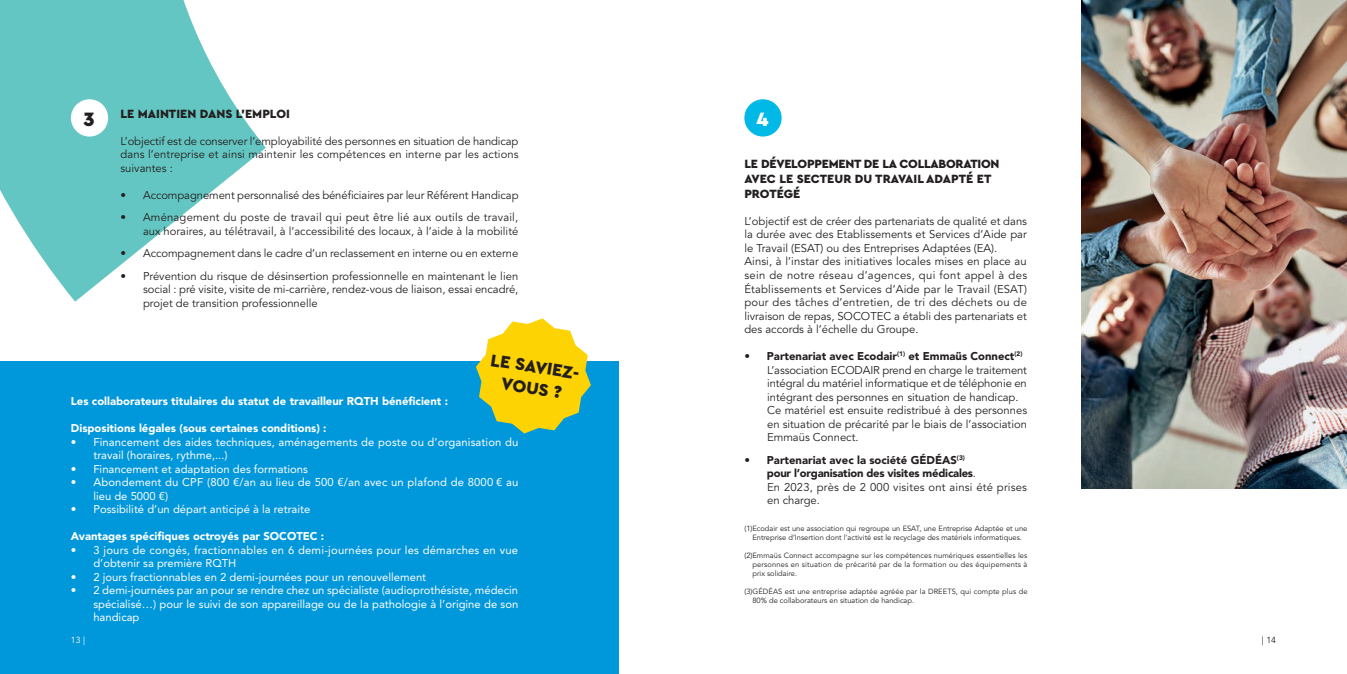
<style>
.page{position:relative;width:1347px;height:674px;background:#fff}
.page>*{position:absolute;margin:0;border:0;box-sizing:border-box;transform-origin:0 0}
.t1{font:900 20.25px "Cera Pro";color:#231f20}
.t2{font:900 20.25px "Cera Pro";color:#fff}
.t3{font:900 17.88px/21.4px "Cera Pro";color:#231f20;text-align:center}
.t4{font:900 12.5px/15px "Cera Pro";letter-spacing:-.015em;color:#231f20}
.t5{font:11.25px/13.5px "Avenir LT Std";color:#231f20;text-align:justify}
.t6{font:11.25px/13.5px "Avenir LT Std";color:#fff}
.t7{font:900 11.25px "Avenir LT Std";color:#fff}
.t8{font:900 11.25px/13.5px "Avenir LT Std";letter-spacing:-.02em;color:#231f20}
.t9{font:8.75px "Avenir LT Std";color:#231f20}
.t10{font:8.75px "Avenir LT Std";color:#fff}
.t11{font:7.5px/9px "Avenir LT Std";color:#231f20;text-align:center}
.s1{font-weight:900}
.s2{font-weight:400}
</style>
<div class="page">
<svg style="left:0;top:0;width:266px;height:301px;fill:#64c6c2"></svg>
<div style="left:71px;top:99px;width:37px;height:37px;background:#fff;border-radius:50%"></div>
<img style="left:1081px;top:0;width:265px;height:488px">
<div style="left:0;top:361px;width:618px;height:312px;background:#0097db"></div>
<div style="left:744px;top:99px;width:37px;height:37px;background:#00b9e7;border-radius:50%"></div>
<svg style="left:476px;top:318px;width:115px;height:115px"></svg>
<h1 class="t1" style="left:83px;top:106px;width:13px">3</h1>
<p class="t4" style="left:120px;top:105px;width:171px">LE MAINTIEN DANS L’EMPLOI</p>
<p class="t5" style="left:120px;top:134px;width:399px">L’objectif est de conserver l’employabilité des personnes en situation de handicap dans l’entreprise et ainsi maintenir les compétences en interne par les actions suivantes :</p>
<p class="t5" style="left:120px;top:188px;width:399px">• Accompagnement personnalisé des bénéficiaires par leur Référent Handicap</p>
<p class="t5" style="left:120px;top:211px;width:399px;text-align:right">• Aménagement du poste de travail qui peut être lié aux outils de travail, aux horaires, au télétravail, à l’accessibilité des locaux, à l’aide à la mobilité</p>
<p class="t5" style="left:120px;top:247px;width:399px">• Accompagnement dans le cadre d’un reclassement en interne ou en externe</p>
<p class="t5" style="left:143px;top:269px;width:377px;text-indent:-22px">• Prévention du risque de désinsertion professionnelle en maintenant le lien social : pré visite, visite de mi-carrière, rendez-vous de liaison, essai encadré, projet de transition professionnelle</p>
<h2 class="t3" style="left:492px;top:348px;width:94px;rotate:9deg">LE SAV IEZ-<br>VOUS ?</h2>
<p class="t7" style="left:71px;top:394px;width:379px">Les collaborateurs titulaires du statut de travailleur RQTH bénéficient :</p>
<p class="t7" style="left:71px;top:421px;width:257px">Dispositions légales (sous certaines conditions) :</p>
<p class="t6" style="left:93px;top:434px;width:426px;text-indent:-22px">• Financement des aides techniques, aménagements de poste ou d’organisation du travail (horaires, rythme,...)</p>
<p class="t6" style="left:71px;top:461px;width:239px">• Financement et adaptation des formations</p>
<p class="t6" style="left:93px;top:475px;width:426px;text-indent:-22px">• Abondement du CPF (800 €/an au lieu de 500 €/an avec un plafond de 8000 € au lieu de 5000 €)</p>
<p class="t6" style="left:71px;top:502px;width:241px">• Possibilité d’un départ anticipé à la retraite</p>
<p class="t7" style="left:71px;top:529px;width:255px">Avantages spécifiques octroyés par SOCOTEC :</p>
<p class="t6" style="left:93px;top:542px;width:426px;text-indent:-22px">• 3 jours de congés, fractionnables en 6 demi-journées pour les démarches en vue d’obtenir sa première RQTH</p>
<p class="t6" style="left:71px;top:569px;width:357px">• 2 jours fractionnables en 2 demi-journées pour un renouvellement</p>
<p class="t6" style="left:93px;top:583px;width:426px;text-align:justify;text-indent:-22px">• 2 demi-journées par an pour se rendre chez un spécialiste (audioprothésiste, médecin spécialisé…) pour le suivi de son appareillage ou de la pathologie à l’origine de son handicap</p>
<p class="t10" style="left:71px;top:634px;width:16px">13 |</p>
<h1 class="t2" style="left:756px;top:106px;width:14px">4</h1>
<p class="t4" style="left:744px;top:156px;width:257px">LE DÉVELOPPEMENT DE LA COLLABORATION<br>AVEC LE SECTEUR DU TRAVAIL ADAPTÉ ET<br>PROTÉGÉ</p>
<p class="t5" style="left:744px;top:214px;width:284px;text-align:left">L’objectif est de créer des partenariats de qualité et dans la durée avec des Etablissements et Services d’Aide par le Travail (ESAT) ou des Entreprises Adaptées (EA).<br>Ainsi, à l’instar des initiatives locales mises en place au sein de notre réseau d’agences, qui font appel à des Établissements et Services d’Aide par le Travail (ESAT) pour des tâches d’entretien, de tri des déchets ou de livraison de repas, SOCOTEC a établi des partenariats et des accords à l’échelle du Groupe.</p>
<p class="t5" style="left:767px;top:349px;width:261px;text-align:left;text-indent:-23px"><span class="s1">• Partenariat avec Ecodair</span><sup>(1)</sup> <span class="s1">et Emmaüs Connect</span><sup>(2)<br></sup>L’association ECODAIR prend en charge le traitement intégral du matériel informatique et de téléphonie en intégrant des personnes en situation de handicap.<br>Ce matériel est ensuite redistribué à des personnes en situation de précarité par le biais de l’association Emmaüs Connect.</p>
<p class="t8" style="left:767px;top:452px;width:262px;text-indent:-23px">• Partenariat avec la société GÉDÉAS<sup>(3)<br></sup>pour l’organisation des visites médicales<span class="s2">.<br>En 2023, près de 2 000 visites ont ainsi été prises en charge.</span></p>
<p class="t11" style="left:744px;top:523px;width:284px">(1)Ecodair est une association qui regroupe un ESAT, une Entreprise Adaptée et une<br>Entreprise d’Insertion dont l’activité est le recyclage des matériels informatiques.</p>
<p class="t11" style="left:752px;top:550px;width:276px;text-align:justify;text-indent:-8px">(2)Emmaüs Connect accompagne sur les compétences numériques essentielles les personnes en situation de précarité par de la formation ou des équipements à prix solidaire.</p>
<p class="t11" style="left:752px;top:586px;width:276px;text-align:left;text-indent:-8px">(3)GÉDÉAS est une entreprise adaptée agréée par la DREETS, qui compte plus de<br>80% de collaborateurs en situation de handicap.</p>
<p class="t9" style="left:1261px;top:634px;width:16px">| 14</p>
</div>
